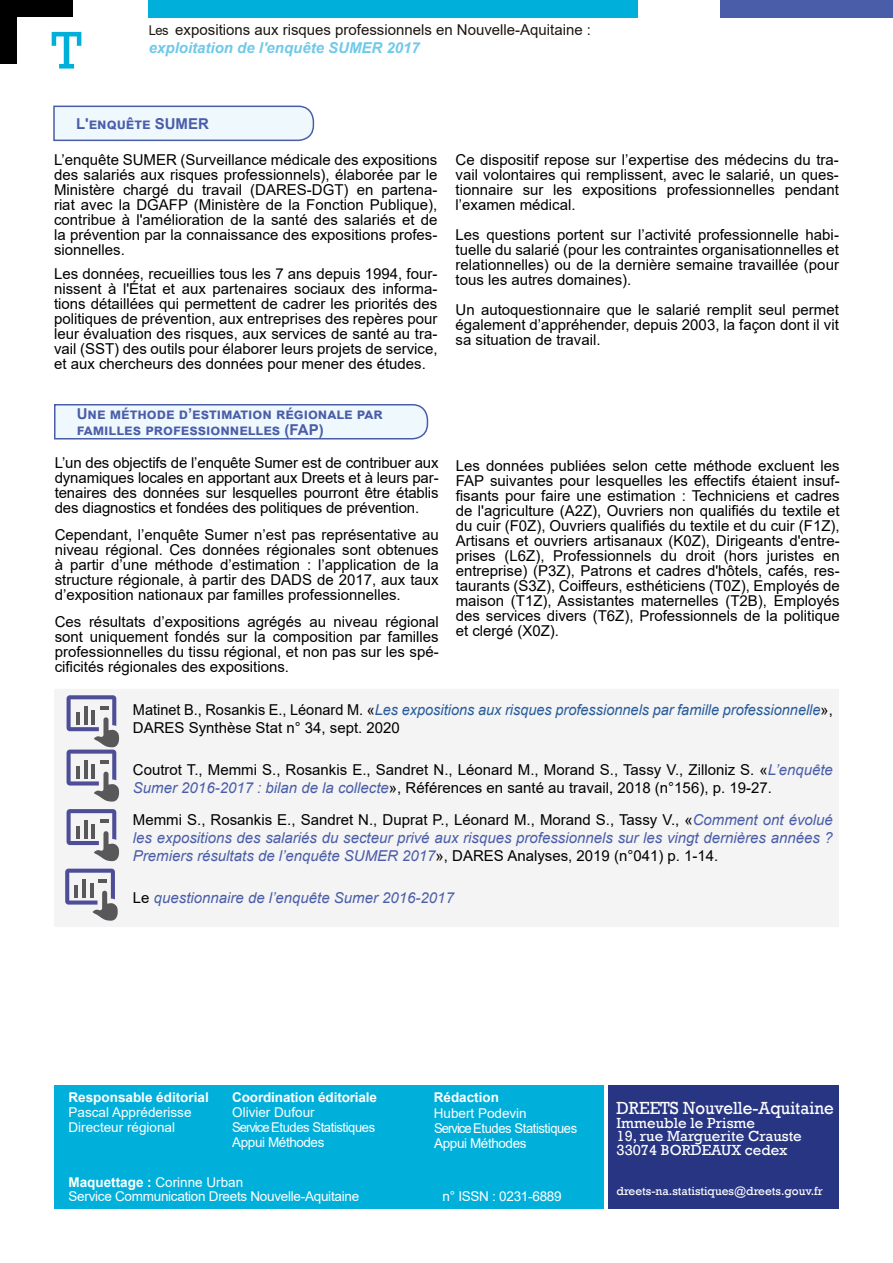
<style>
.page{position:relative;width:893px;height:1263px;background:#fff}
.page>*{position:absolute;margin:0;border:0;box-sizing:border-box;transform-origin:0 0}
.t1{font:54px "Rockwell";color:#00b0db}
.t2{font:18px "Rockwell";color:#fff;scale:.94 1}
.t3{font:15px/15px "Arial";color:#000;text-align:justify}
.t4{font:italic 15px/18px "Arial";color:#4a5da8;text-align:justify}
.t5{font:15px/18px "Arial";color:#1d160f}
.t6{font:700 15px/16.5px "Arial";color:#4a5da8}
.t7{font:15px/13.5px "Rockwell";color:#fff}
.t8{font:13.5px/15px "Arial";letter-spacing:-.02em;color:#fff}
.t9{font:700 13.5px "Arial";color:#fff}
.t10{font:13.5px/15px "Arial";color:#fff}
.t11{font:12px "Rockwell";color:#fff}
.s1{font-size:13.5px}
.s2{font-weight:700;font-style:italic;color:#6fc9e8}
.s3{font-style:italic;color:#275b9b}
.s4{font-style:italic;color:#4a5da8}
.s5{font-style:normal;color:#000}
.s6{font-weight:700}
</style>
<div class="page">
<div style="left:0;top:0;width:72px;height:64px;background:#000"></div>
<div style="left:17px;top:17px;width:111px;height:64px;background:#fff"></div>
<div style="left:149px;top:0;width:489px;height:17px;background:#00b0db"></div>
<div style="left:721px;top:0;width:172px;height:17px;background:#4a5da8"></div>
<svg style="left:53px;top:105px;width:262px;height:37px"></svg>
<div style="left:54px;top:689px;width:785px;height:238px;background:#f4f4f4"></div>
<svg style="left:65px;top:869px;width:53px;height:52px"></svg>
<svg style="left:67px;top:809px;width:52px;height:52px"></svg>
<div style="left:54px;top:1086px;width:550px;height:123px;background:#00b0db"></div>
<div style="left:608px;top:1086px;width:231px;height:123px;background:#283583"></div>
<svg style="left:67px;top:695px;width:52px;height:106px"></svg>
<svg style="left:54px;top:404px;width:375px;height:36px"></svg>
<h1 class="t1" style="left:51px;top:19px;width:32px">T</h1>
<p class="t5" style="left:149px;top:21px;width:444px"><span class="s1">Les</span> expositions aux risques professionnels en Nouvelle-Aquitaine : <span class="s2">exploitation de l'enquête SUMER 2017</span></p>
<p class="t6" style="left:76px;top:115px;width:134px">L'enquête SUMER</p>
<p class="t3" style="left:54px;top:152px;width:385px">L’enquête SUMER (Surveillance médicale des expositions des salariés aux risques professionnels), élaborée par le Ministère chargé du travail (DARES-DGT) en partena&shy;riat avec la DGAFP (Ministère de la Fonction Publique), contribue à l'amélioration de la santé des salariés et de la prévention par la connaissance des expositions profes&shy;sionnelles.</p>
<p class="t3" style="left:54px;top:266px;width:385px">Les données, recueillies tous les 7 ans depuis 1994, four&shy;nissent à l'État et aux partenaires sociaux des informa&shy;tions détaillées qui permettent de cadrer les priorités des politiques de prévention, aux entreprises des repères pour leur évaluation des risques, aux services de santé au tra&shy;vail (SST) des outils pour élaborer leurs projets de service, et aux chercheurs des données pour mener des études.</p>
<p class="t6" style="left:77px;top:406px;width:304px">Une méthode d’estimation régionale par familles professionnelles (FAP)</p>
<p class="t3" style="left:55px;top:455px;width:385px">L’un des objectifs de l’enquête Sumer est de contribuer aux dynamiques locales en apportant aux Dreets et à leurs par&shy;tenaires des données sur lesquelles pourront être établis des diagnostics et fondées des politiques de prévention.</p>
<p class="t3" style="left:55px;top:527px;width:385px">Cependant, l’enquête Sumer n’est pas représentative au niveau régional. Ces données régionales sont obtenues à partir d’une méthode d’estimation : l’application de la structure régionale, à partir des DADS de 2017, aux taux d’exposition nationaux par familles professionnelles.</p>
<p class="t3" style="left:55px;top:614px;width:385px">Ces résultats d’expositions agrégés au niveau régional sont uniquement fondés sur la composition par familles professionnelles du tissu régional, et non pas sur les spé&shy;cificités régionales des expositions.</p>
<p class="t3" style="left:455px;top:152px;width:385px">Ce dispositif repose sur l’expertise des médecins du tra&shy;vail volontaires qui remplissent, avec le salarié, un ques&shy;tionnaire sur les expositions professionnelles pendant l’examen médical.</p>
<p class="t3" style="left:455px;top:227px;width:385px">Les questions portent sur l’activité professionnelle habi&shy;tuelle du salarié (pour les contraintes organisationnelles et relationnelles) ou de la dernière semaine travaillée (pour tous les autres domaines).</p>
<p class="t3" style="left:455px;top:302px;width:385px">Un autoquestionnaire que le salarié remplit seul permet également d’appréhender, depuis 2003, la façon dont il vit sa situation de travail.</p>
<p class="t3" style="left:456px;top:458px;width:385px">Les données publiées selon cette méthode excluent les FAP suivantes pour lesquelles les effectifs étaient insuf&shy;fisants pour faire une estimation : Techniciens et cadres de l'agriculture (A2Z), Ouvriers non qualifiés du textile et du cuir (F0Z), Ouvriers qualifiés du textile et du cuir (F1Z), Artisans et ouvriers artisanaux (K0Z), Dirigeants d'entre&shy;prises (L6Z), Professionnels du droit (hors juristes en entreprise) (P3Z), Patrons et cadres d'hôtels, cafés, res&shy;taurants (S3Z), Coiffeurs, esthéticiens (T0Z), Employés de maison (T1Z), Assistantes maternelles (T2B), Employés des services divers (T6Z), Professionnels de la politique et clergé (X0Z).</p>
<p class="t3" style="left:133px;top:701px;width:701px;line-height:18px">Matinet B., Rosankis E., Léonard M. «<span class="s3">Les expositions aux risques professionnels par famille professionnelle</span>»,<br>DARES Synthèse Stat n° 34, sept. 2020</p>
<p class="t3" style="left:133px;top:760px;width:701px;line-height:18px">Coutrot T., Memmi S., Rosankis E., Sandret N., Léonard M., Morand S., Tassy V., Zilloniz S. «<span class="s4">L’enquête<br>Sumer 2016-2017 : bilan de la collecte</span>», Références en santé au travail, 2018 (n°156), p. 19-27.</p>
<p class="t4" style="left:133px;top:811px;width:701px"><span class="s5">Memmi S., Rosankis E., Sandret N., Duprat P., Léonard M., Morand S., Tassy V., «</span>Comment ont évolué les expositions des salariés du secteur privé aux risques professionnels sur les vingt dernières années ?<br>Premiers résultats de l’enquête SUMER 2017<span class="s5">», DARES Analyses, 2019 (n°041) p. 1-14.</span></p>
<p class="t4" style="left:133px;top:889px;width:323px"><span class="s5">Le</span> questionnaire de l’enquête Sumer 2016-2017</p>
<p class="t9" style="left:69px;top:1087px;width:142px">Responsable éditorial</p>
<p class="t10" style="left:69px;top:1104px;width:125px">Pascal Appréderisse<br>Directeur régional</p>
<p class="t9" style="left:232px;top:1087px;width:146px">Coordination éditoriale</p>
<p class="t8" style="left:232px;top:1104px;width:144px">Olivier Dufour<br>Service Etudes Statistiques<br>Appui Méthodes</p>
<p class="t8" style="left:68px;top:1174px;width:292px;line-height:14.2px"><span class="s6">Maquettage :</span> Corinne Urban<br>Service Communication Dreets Nouvelle-Aquitaine</p>
<p class="t9" style="left:434px;top:1087px;width:67px">Rédaction</p>
<p class="t8" style="left:434px;top:1105px;width:145px">Hubert Podevin<br>Service Etudes Statistiques<br>Appui Méthodes</p>
<p class="t8" style="left:442px;top:1188px;width:121px">n° ISSN : 0231-6889</p>
<p class="t2" style="left:617px;top:1098px;width:232px">DREETS Nouvelle-Aquitaine</p>
<p class="t7" style="left:617px;top:1116px;width:187px">Immeuble le Prisme<br>19, rue Marguerite Crauste<br>33074 BORDEAUX cedex</p>
<p class="t11" style="left:617px;top:1184px;width:208px">dreets-na.statistiques@dreets.gouv.fr</p>
</div>
